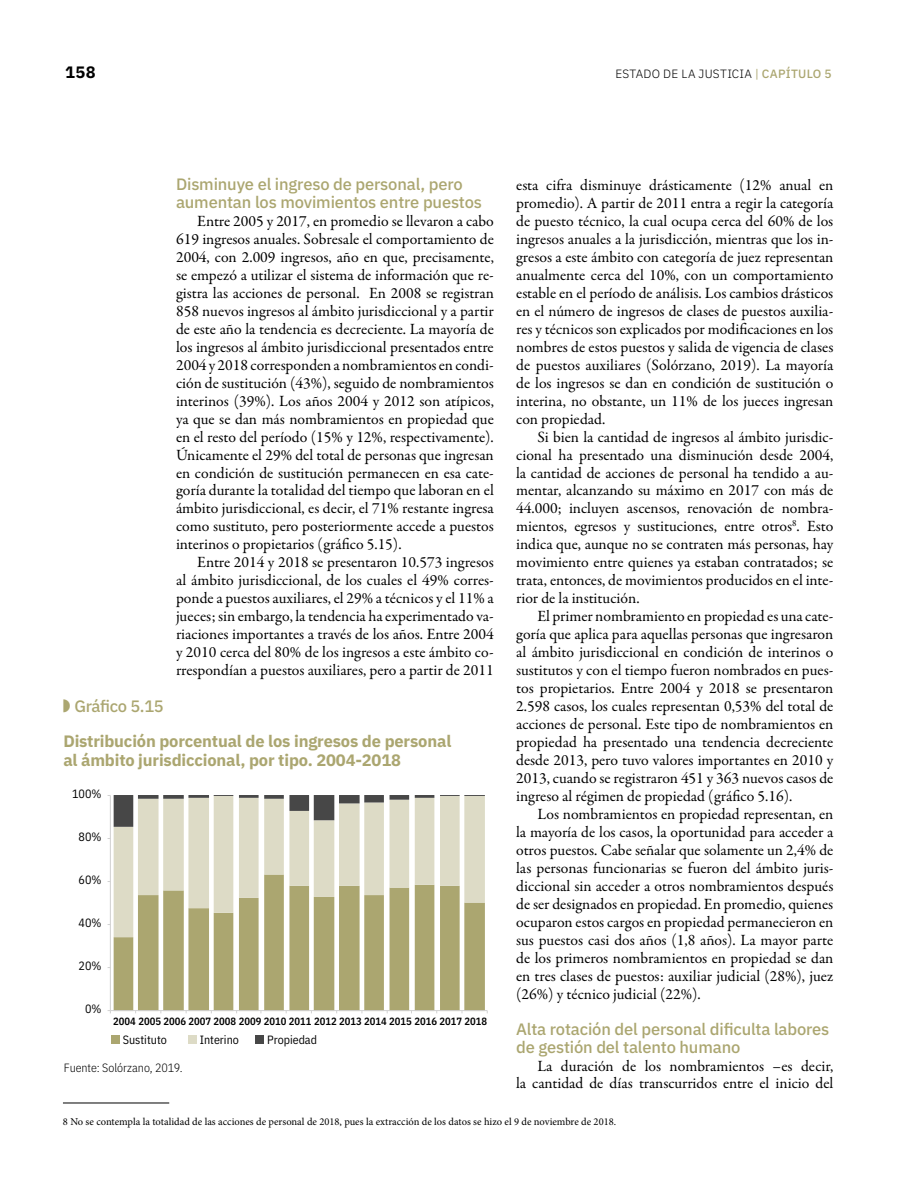
<style>
.page{position:relative;width:918px;height:1188px;background:#fff}
.page>*{position:absolute;margin:0;border:0;box-sizing:border-box;transform-origin:0 0}
.t1{font:500 16.5px/18px "IBM Plex Sans";letter-spacing:-.01em;color:#aba670}
.t2{font:700 16.5px/34.5px "IBM Plex Sans";letter-spacing:-.01em;color:#aba670}
.t3{font:700 16.5px "IBM Plex Sans";color:#000}
.t4{font:15.75px/18px "Garamond Premr Pro";color:#000;text-align:justify}
.t5{font:12px "IBM Plex Sans Cond";color:#000}
.t6{font:300 12px "IBM Plex Sans";letter-spacing:.015em;color:#000}
.t7{font:300 12px "IBM Plex Sans Cond";color:#000}
.t8{font:10.5px "Minion Pro";color:#000}
.t9{font:600 10.5px "IBM Plex Sans Cond";color:#000}
.s1{font-weight:400;color:#aba670}
.s2{font-weight:500;color:#aba670}
.s3{font-weight:500}
</style>
<div class="page">
<svg style="left:114px;top:937px;width:371px;height:73px;fill:#aba670"></svg>
<svg style="left:114px;top:827px;width:371px;height:110px;fill:#dddbc6"></svg>
<hr style="left:110px;top:795px;width:1px;height:216px;background:#d1d1d1">
<svg style="left:108px;top:795px;width:377px;height:32px"></svg>
<hr style="left:110px;top:1010px;width:377px;height:1px;background:#d1d1d1">
<div style="left:111px;top:1035px;width:9px;height:9px;background:#aba670"></div>
<div style="left:188px;top:1035px;width:8px;height:9px;background:#dddbc6"></div>
<div style="left:255px;top:1035px;width:9px;height:9px;background:#474747"></div>
<hr style="left:63px;top:1103px;width:106px;height:1px;background:#000">
<p class="t3" style="left:65px;top:59px;width:32px">158</p>
<p class="t6" style="left:615px;top:65px;width:218px">ESTADO DE LA JUSTICIA <span class="s1">|</span> <span class="s2">CAPÍTULO 5</span></p>
<p class="t1" style="left:176px;top:174px;width:307px">Disminuye el ingreso de personal, pero aumentan los movimientos entre puestos</p>
<p class="t4" style="left:176px;top:212px;width:319px;text-indent:21px">Entre 2005 y 2017, en promedio se llevaron a cabo 619 ingresos anuales. Sobresale el comportamiento de 2004, con 2.009 ingresos, año en que, precisamente, se empezó a utilizar el sistema de información que re&shy;gistra las acciones de personal. En 2008 se registran 858 nuevos ingresos al ámbito jurisdiccional y a partir de este año la tendencia es decreciente. La mayoría de los ingresos al ámbito jurisdiccional presentados entre 2004 y 2018 corresponden a nombramientos en condi&shy;ción de sustitución (43%), seguido de nombramientos interinos (39%). Los años 2004 y 2012 son atípicos, ya que se dan más nombramientos en propiedad que en el resto del período (15% y 12%, respectivamente).<br>Únicamente el 29% del total de personas que ingresan en condición de sustitución permanecen en esa cate&shy;goría durante la totalidad del tiempo que laboran en el ámbito jurisdiccional, es decir, el 71% restante ingresa como sustituto, pero posteriormente accede a puestos interinos o propietarios (gráfico 5.15).</p>
<p class="t4" style="left:176px;top:554px;width:319px;text-indent:21px">Entre 2014 y 2018 se presentaron 10.573 ingresos al ámbito jurisdiccional, de los cuales el 49% corres&shy;ponde a puestos auxiliares, el 29% a técnicos y el 11% a jueces; sin embargo, la tendencia ha experimentado va&shy;riaciones importantes a través de los años. Entre 2004 y 2010 cerca del 80% de los ingresos a este ámbito co&shy;rrespondían a puestos auxiliares, pero a partir de 2011</p>
<p class="t2" style="left:63px;top:688px;width:390px">◗ <span class="s3">Gráfico 5.15<br></span>Distribución porcentual de los ingresos de personal</p>
<p class="t2" style="left:63px;top:742px;width:339px">al ámbito jurisdiccional, por tipo. 2004-2018</p>
<p class="t5" style="left:72px;top:784px;width:31px">100%</p>
<p class="t5" style="left:79px;top:827px;width:25px">80%</p>
<p class="t5" style="left:79px;top:870px;width:25px">60%</p>
<p class="t5" style="left:79px;top:913px;width:25px">40%</p>
<p class="t5" style="left:79px;top:956px;width:25px">20%</p>
<p class="t5" style="left:85px;top:999px;width:18px">0%</p>
<p class="t9" style="left:113px;top:1013px;width:376px">2004 2005 2006 2007 2008 2009 2010 2011 2012 2013 2014 2015 2016 2017 2018</p>
<p class="t5" style="left:123px;top:1030px;width:46px">Sustituto</p>
<p class="t5" style="left:200px;top:1030px;width:41px">Interino</p>
<p class="t5" style="left:267px;top:1030px;width:51px">Propiedad</p>
<p class="t7" style="left:64px;top:1059px;width:120px">Fuente: Solórzano, 2019.</p>
<p class="t4" style="left:516px;top:176px;width:319px">esta cifra disminuye drásticamente (12% anual en promedio). A partir de 2011 entra a regir la categoría de puesto técnico, la cual ocupa cerca del 60% de los ingresos anuales a la jurisdicción, mientras que los in&shy;gresos a este ámbito con categoría de juez representan anualmente cerca del 10%, con un comportamiento estable en el período de análisis. Los cambios drásticos en el número de ingresos de clases de puestos auxilia&shy;res y técnicos son explicados por modificaciones en los nombres de estos puestos y salida de vigencia de clases de puestos auxiliares (Solórzano, 2019). La mayoría de los ingresos se dan en condición de sustitución o interina, no obstante, un 11% de los jueces ingresan con propiedad.</p>
<p class="t4" style="left:516px;top:428px;width:319px;text-indent:21px">Si bien la cantidad de ingresos al ámbito jurisdic&shy;cional ha presentado una disminución desde 2004, la cantidad de acciones de personal ha tendido a au&shy;mentar, alcanzando su máximo en 2017 con más de 44.000; incluyen ascensos, renovación de nombra&shy;mientos, egresos y sustituciones, entre otros<sup>8</sup>. Esto indica que, aunque no se contraten más personas, hay movimiento entre quienes ya estaban contratados; se trata, entonces, de movimientos producidos en el inte&shy;rior de la institución.</p>
<p class="t4" style="left:516px;top:608px;width:319px;text-indent:21px">El primer nombramiento en propiedad es una cate&shy;goría que aplica para aquellas personas que ingresaron al ámbito jurisdiccional en condición de interinos o sustitutos y con el tiempo fueron nombrados en pues&shy;tos propietarios. Entre 2004 y 2018 se presentaron 2.598 casos, los cuales representan 0,53% del total de acciones de personal. Este tipo de nombramientos en propiedad ha presentado una tendencia decreciente desde 2013, pero tuvo valores importantes en 2010 y 2013, cuando se registraron 451 y 363 nuevos casos de ingreso al régimen de propiedad (gráfico 5.16).</p>
<p class="t4" style="left:516px;top:805px;width:319px;text-indent:21px">Los nombramientos en propiedad representan, en la mayoría de los casos, la oportunidad para acceder a otros puestos. Cabe señalar que solamente un 2,4% de las personas funcionarias se fueron del ámbito juris&shy;diccional sin acceder a otros nombramientos después de ser designados en propiedad. En promedio, quienes ocuparon estos cargos en propiedad permanecieron en sus puestos casi dos años (1,8 años). La mayor parte de los primeros nombramientos en propiedad se dan en tres clases de puestos: auxiliar judicial (28%), juez (26%) y técnico judicial (22%).</p>
<p class="t1" style="left:516px;top:1018px;width:315px">Alta rotación del personal dificulta labores de gestión del talento humano</p>
<p class="t4" style="left:516px;top:1057px;width:319px;text-align:right">La duración de los nombramientos –es decir,<br>la cantidad de días transcurridos entre el inicio del</p>
<p class="t8" style="left:63px;top:1114px;width:555px">8 No se contempla la totalidad de las acciones de personal de 2018, pues la extracción de los datos se hizo el 9 de noviembre de 2018.</p>
</div>
